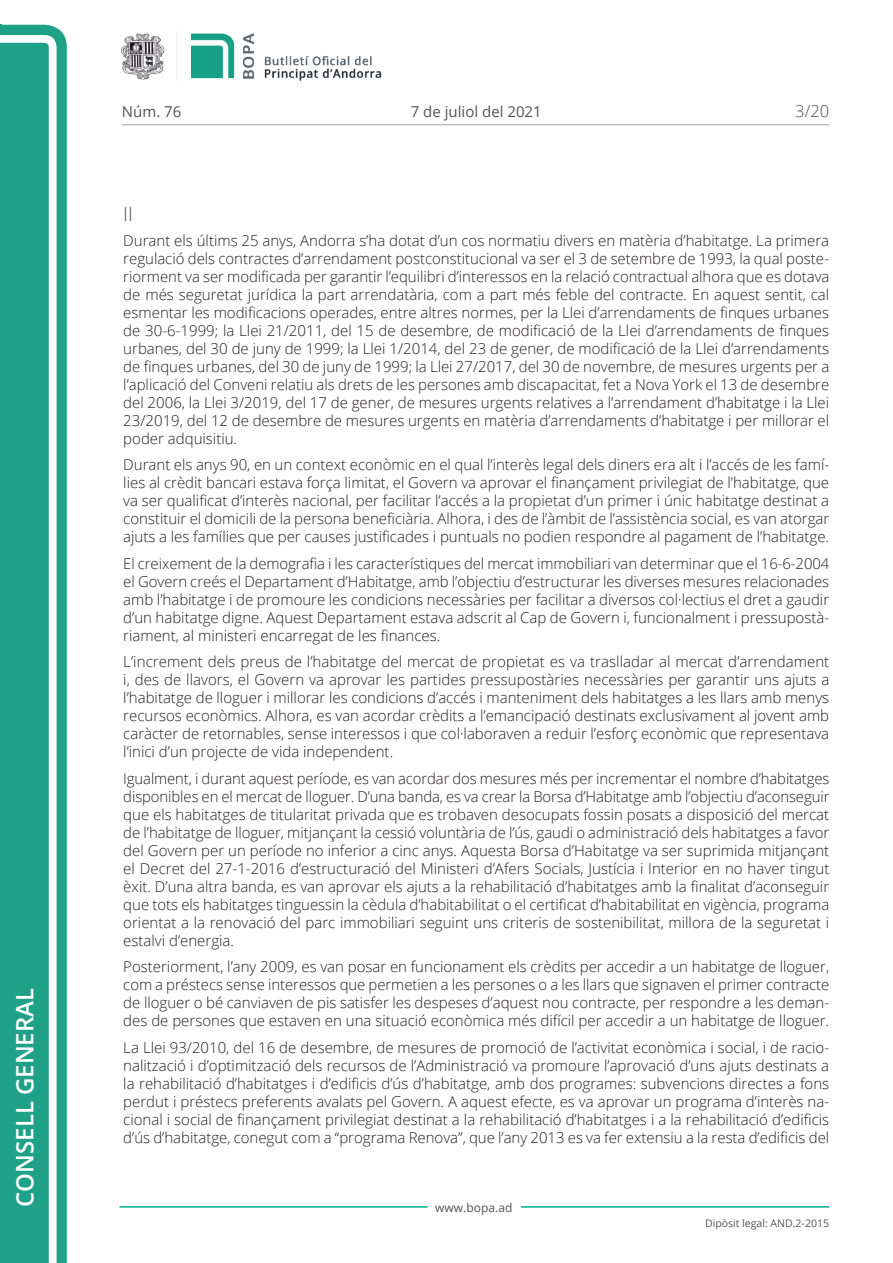
<style>
.page{position:relative;width:893px;height:1263px;background:#fff}
.page>*{position:absolute;margin:0;border:0;box-sizing:border-box;transform-origin:0 0}
.t1{font:600 24px "Open Sans";color:#fff}
.Titol_5{font:300 19.5px "Open Sans";color:#545454}
.t2{font:300 16.5px "Open Sans";color:#545454}
.Body_text{font:300 15px/18px "Open Sans";color:#231f20;text-align:justify}
.t3{font:15px "Open Sans";color:#545454}
.t4{font:12px "Open Sans";color:#545454}
.t5{font:10.5px "Open Sans";color:#545454}
</style>
<div class="page">
<svg style="left:0;top:25px;width:67px;height:1238px;fill:#1ea187"></svg>
<div style="left:0;top:43px;width:49px;height:1220px;background:#1ea187"></div>
<img style="left:122px;top:32px;width:260px;height:49px">
<hr style="left:119px;top:1206px;width:309px;height:2px;background:#00ae91">
<hr style="left:521px;top:1206px;width:308px;height:2px;background:#00ae91">
<hr style="left:122px;top:124px;width:707px;height:1px;background:#bcbdc0">
<h1 class="t1" style="left:8px;top:1207px;width:220px;rotate:-90deg">Consell General</h1>
<p class="t3" style="left:122px;top:102px;width:61px">Núm. 76</p>
<p class="t3" style="left:411px;top:102px;width:132px">7 de juliol del 2021</p>
<p class="t2" style="left:795px;top:100px;width:35px">3/20</p>
<p class="Titol_5" style="left:123px;top:200px;width:11px">II</p>
<p class="Body_text" style="left:123px;top:231px;width:708px">Durant els últims 25 anys, Andorra s’ha dotat d’un cos normatiu divers en matèria d’habitatge. La primera regulació dels contractes d’arrendament postconstitucional va ser el 3 de setembre de 1993, la qual poste&shy;riorment va ser modificada per garantir l’equilibri d’interessos en la relació contractual alhora que es dotava de més seguretat jurídica la part arrendatària, com a part més feble del contracte. En aquest sentit, cal esmentar les modificacions operades, entre altres normes, per la Llei d’arrendaments de finques urbanes de 30-6-1999; la Llei 21/2011, del 15 de desembre, de modificació de la Llei d’arrendaments de finques urbanes, del 30 de juny de 1999; la Llei 1/2014, del 23 de gener, de modificació de la Llei d’arrendaments de finques urbanes, del 30 de juny de 1999; la Llei 27/2017, del 30 de novembre, de mesures urgents per a l’aplicació del Conveni relatiu als drets de les persones amb discapacitat, fet a Nova York el 13 de desembre del 2006, la Llei 3/2019, del 17 de gener, de mesures urgents relatives a l’arrendament d’habitatge i la Llei 23/2019, del 12 de desembre de mesures urgents en matèria d’arrendaments d’habitatge i per millorar el poder adquisitiu.</p>
<p class="Body_text" style="left:123px;top:455px;width:708px">Durant els anys 90, en un context econòmic en el qual l’interès legal dels diners era alt i l’accés de les famí&shy;lies al crèdit bancari estava força limitat, el Govern va aprovar el finançament privilegiat de l’habitatge, que va ser qualificat d’interès nacional, per facilitar l’accés a la propietat d’un primer i únic habitatge destinat a constituir el domicili de la persona beneficiària. Alhora, i des de l’àmbit de l’assistència social, es van atorgar ajuts a les famílies que per causes justificades i puntuals no podien respondre al pagament de l’habitatge.</p>
<p class="Body_text" style="left:123px;top:554px;width:708px">El creixement de la demografia i les característiques del mercat immobiliari van determinar que el 16-6-2004 el Govern creés el Departament d’Habitatge, amb l’objectiu d’estructurar les diverses mesures relacionades amb l’habitatge i de promoure les condicions necessàries per facilitar a diversos col·lectius el dret a gaudir d’un habitatge digne. Aquest Departament estava adscrit al Cap de Govern i, funcionalment i pressupostà&shy;riament, al ministeri encarregat de les finances.</p>
<p class="Body_text" style="left:123px;top:652px;width:707px">L’increment dels preus de l’habitatge del mercat de propietat es va traslladar al mercat d’arrendament i, des de llavors, el Govern va aprovar les partides pressupostàries necessàries per garantir uns ajuts a l’habitatge de lloguer i millorar les condicions d’accés i manteniment dels habitatges a les llars amb menys recursos econòmics. Alhora, es van acordar crèdits a l’emancipació destinats exclusivament al jovent amb caràcter de retornables, sense interessos i que col·laboraven a reduir l’esforç econòmic que representava l’inici d’un projecte de vida independent.</p>
<p class="Body_text" style="left:123px;top:769px;width:708px">Igualment, i durant aquest període, es van acordar dos mesures més per incrementar el nombre d’habitatges disponibles en el mercat de lloguer. D’una banda, es va crear la Borsa d’Habitatge amb l’objectiu d’aconseguir que els habitatges de titularitat privada que es trobaven desocupats fossin posats a disposició del mercat de l’habitatge de lloguer, mitjançant la cessió voluntària de l’ús, gaudi o administració dels habitatges a favor del Govern per un període no inferior a cinc anys. Aquesta Borsa d’Habitatge va ser suprimida mitjançant el Decret del 27-1-2016 d’estructuració del Ministeri d’Afers Socials, Justícia i Interior en no haver tingut èxit. D’una altra banda, es van aprovar els ajuts a la rehabilitació d’habitatges amb la finalitat d’aconseguir que tots els habitatges tinguessin la cèdula d’habitabilitat o el certificat d’habitabilitat en vigència, programa orientat a la renovació del parc immobiliari seguint uns criteris de sostenibilitat, millora de la seguretat i estalvi d’energia.</p>
<p class="Body_text" style="left:123px;top:957px;width:708px">Posteriorment, l’any 2009, es van posar en funcionament els crèdits per accedir a un habitatge de lloguer, com a préstecs sense interessos que permetien a les persones o a les llars que signaven el primer contracte de lloguer o bé canviaven de pis satisfer les despeses d’aquest nou contracte, per respondre a les deman&shy;des de persones que estaven en una situació econòmica més difícil per accedir a un habitatge de lloguer.</p>
<p class="Body_text" style="left:123px;top:1038px;width:707px">La Llei 93/2010, del 16 de desembre, de mesures de promoció de l’activitat econòmica i social, i de racio&shy;nalització i d’optimització dels recursos de l’Administració va promoure l’aprovació d’uns ajuts destinats a la rehabilitació d’habitatges i d’edificis d’ús d’habitatge, amb dos programes: subvencions directes a fons perdut i préstecs preferents avalats pel Govern. A aquest efecte, es va aprovar un programa d’interès na&shy;cional i social de finançament privilegiat destinat a la rehabilitació d’habitatges i a la rehabilitació d’edificis d’ús d’habitatge, conegut com a “programa Renova”, que l’any 2013 es va fer extensiu a la resta d’edificis del</p>
<p class="t4" style="left:435px;top:1199px;width:79px">www.bopa.ad</p>
<p class="t5" style="left:705px;top:1216px;width:125px">Dipòsit legal: AND.2-2015</p>
</div>
